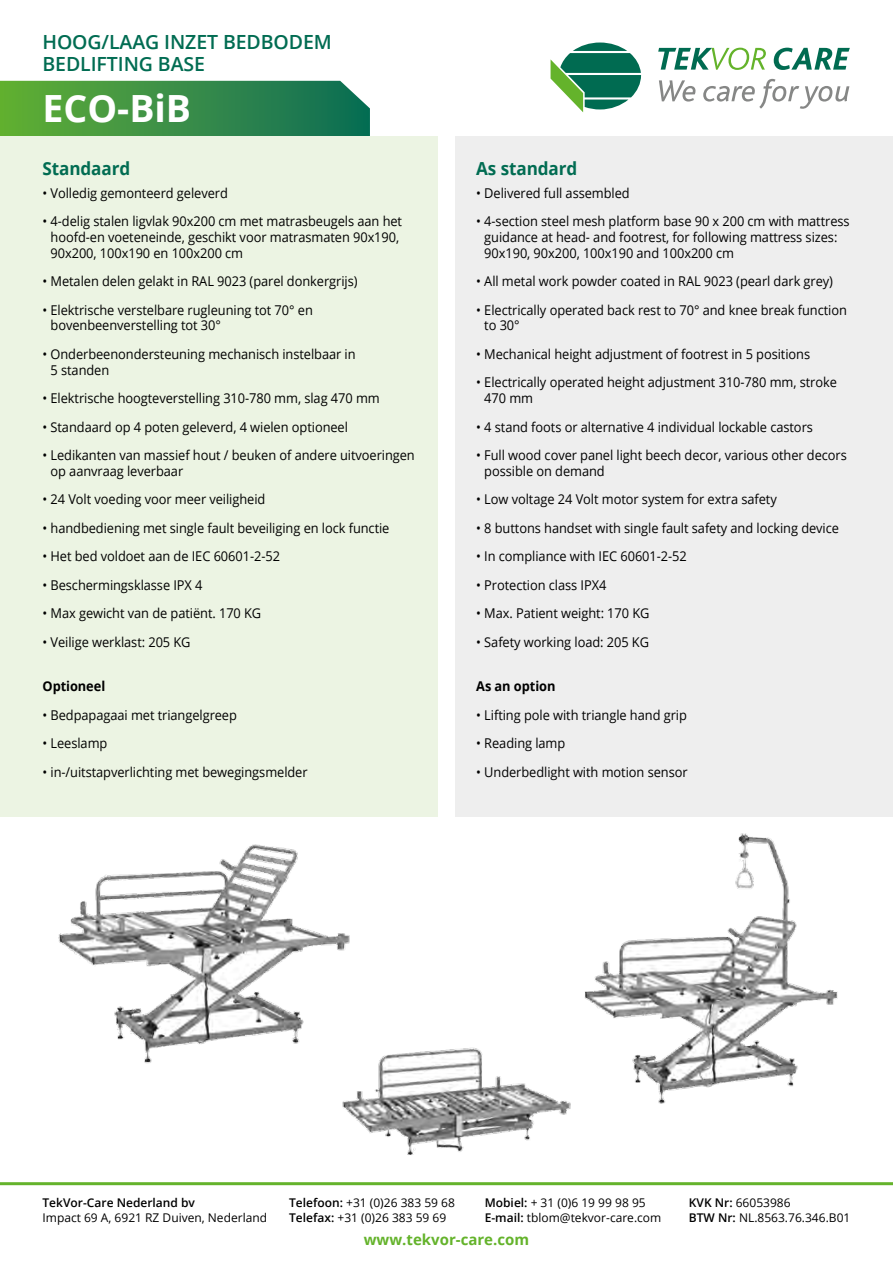
<style>
.page{position:relative;width:893px;height:1263px;background:#fff}
.page>*{position:absolute;margin:0;border:0;box-sizing:border-box;transform-origin:0 0}
.t1{font:700 37.5px "Open Sans";color:#fff}
.t2{font:600 19.5px/22.5px "Open Sans";letter-spacing:-.005em;color:#016c52}
.t3{font:700 18px "Open Sans";letter-spacing:-.005em;color:#016c52;scale:.95 1}
.t4{font:700 15px "Open Sans";color:#64b32b}
.t5{font:13.5px/15.8px "Open Sans";letter-spacing:-.005em;color:#000;scale:.95 1}
.t6{font:700 13.5px "Open Sans";letter-spacing:-.005em;color:#000;scale:.95 1}
.t7{font:12px/15px "Open Sans";color:#000}
.t8{font:600 12px "Open Sans";color:#000}
.s1{font-weight:600}
</style>
<div class="page">
<svg style="left:0;top:81px;width:370px;height:55px;background:#3b9048"></svg>
<div style="left:0;top:136px;width:438px;height:680px;background:#ecf4e3"></div>
<div style="left:455px;top:136px;width:438px;height:680px;background:#eee"></div>
<img style="left:58px;top:833px;width:780px;height:322px">
<hr style="left:0;top:1182px;width:893px;height:3px;background:#64b32b">
<svg style="left:658px;top:48px;width:108px;height:22px"></svg>
<svg style="left:774px;top:48px;width:76px;height:22px"></svg>
<svg style="left:659px;top:80px;width:36px;height:22px"></svg>
<svg style="left:703px;top:79px;width:146px;height:30px"></svg>
<svg style="left:551px;top:43px;width:90px;height:69px"></svg>
<h2 class="t2" style="left:43px;top:30px;width:291px">HOOG/LAAG INZET BEDBODEM<br>BEDLIFTING BASE</h2>
<h1 class="t1" style="left:43px;top:82px;width:150px">ECO-BiB</h1>
<h3 class="t3" style="left:43px;top:156px;width:94px">Standaard</h3>
<p class="t5" style="left:43px;top:184px;width:197px">• Volledig gemonteerd geleverd</p>
<p class="t5" style="left:51px;top:213px;width:372px;text-indent:-8px">• 4-delig stalen ligvlak 90x200 cm met matrasbeugels aan het hoofd-en voeteneinde, geschikt voor matrasmaten 90x190,<br>90x200, 100x190 en 100x200 cm</p>
<p class="t5" style="left:43px;top:273px;width:333px">• Metalen delen gelakt in RAL 9023 (parel donkergrijs)</p>
<p class="t5" style="left:51px;top:301px;width:278px;text-indent:-8px">• Elektrische verstelbare rugleuning tot 70° en bovenbeenverstelling tot 30°</p>
<p class="t5" style="left:51px;top:346px;width:323px;text-indent:-8px">• Onderbeenondersteuning mechanisch instelbaar in<br>5 standen</p>
<p class="t5" style="left:43px;top:390px;width:357px">• Elektrische hoogteverstelling 310-780 mm, slag 470 mm</p>
<p class="t5" style="left:43px;top:418px;width:323px">• Standaard op 4 poten geleverd, 4 wielen optioneel</p>
<p class="t5" style="left:51px;top:447px;width:385px;text-indent:-8px">• Ledikanten van massief hout / beuken of andere uitvoeringen op aanvraag leverbaar</p>
<p class="t5" style="left:43px;top:491px;width:236px">• 24 Volt voeding voor meer veiligheid</p>
<p class="t5" style="left:43px;top:520px;width:367px">• handbediening met single fault beveiliging en lock functie</p>
<p class="t5" style="left:43px;top:548px;width:252px">• Het bed voldoet aan de IEC 60601-2-52</p>
<p class="t5" style="left:43px;top:577px;width:170px">• Beschermingsklasse IPX 4</p>
<p class="t5" style="left:43px;top:605px;width:232px">• Max gewicht van de patiënt. 170 KG</p>
<p class="t5" style="left:43px;top:634px;width:157px">• Veilige werklast: 205 KG</p>
<p class="t6" style="left:43px;top:677px;width:68px">Optioneel</p>
<p class="t5" style="left:43px;top:707px;width:206px">• Bedpapagaai met triangelgreep</p>
<p class="t5" style="left:43px;top:735px;width:70px">• Leeslamp</p>
<p class="t5" style="left:43px;top:764px;width:281px">• in-/uitstapverlichting met bewegingsmelder</p>
<h3 class="t3" style="left:476px;top:156px;width:108px">As standard</h3>
<p class="t5" style="left:476px;top:184px;width:163px">• Delivered full assembled</p>
<p class="t5" style="left:484px;top:213px;width:386px;text-indent:-8px">• 4-section steel mesh platform base 90 x 200 cm with mattress guidance at head- and footrest, for following mattress sizes:<br>90x190, 90x200, 100x190 and 100x200 cm</p>
<p class="t5" style="left:476px;top:273px;width:377px">• All metal work powder coated in RAL 9023 (pearl dark grey)</p>
<p class="t5" style="left:484px;top:301px;width:383px;text-indent:-8px">• Electrically operated back rest to 70° and knee break function to 30°</p>
<p class="t5" style="left:476px;top:346px;width:353px">• Mechanical height adjustment of footrest in 5 positions</p>
<p class="t5" style="left:484px;top:374px;width:373px;text-indent:-8px">• Electrically operated height adjustment 310-780 mm, stroke<br>470 mm</p>
<p class="t5" style="left:476px;top:418px;width:356px">• 4 stand foots or alternative 4 individual lockable castors</p>
<p class="t5" style="left:484px;top:447px;width:383px;text-indent:-8px">• Full wood cover panel light beech decor, various other decors possible on demand</p>
<p class="t5" style="left:476px;top:491px;width:318px">• Low voltage 24 Volt motor system for extra safety</p>
<p class="t5" style="left:476px;top:520px;width:383px">• 8 buttons handset with single fault safety and locking device</p>
<p class="t5" style="left:476px;top:548px;width:223px">• In compliance with IEC 60601-2-52</p>
<p class="t5" style="left:476px;top:577px;width:138px">• Protection class IPX4</p>
<p class="t5" style="left:476px;top:605px;width:184px">• Max. Patient weight: 170 KG</p>
<p class="t5" style="left:476px;top:634px;width:183px">• Safety working load: 205 KG</p>
<p class="t6" style="left:476px;top:677px;width:85px">As an option</p>
<p class="t5" style="left:476px;top:707px;width:223px">• Lifting pole with triangle hand grip</p>
<p class="t5" style="left:476px;top:735px;width:95px">• Reading lamp</p>
<p class="t5" style="left:476px;top:764px;width:224px">• Underbedlight with motion sensor</p>
<p class="t8" style="left:43px;top:1195px;width:154px">TekVor-Care Nederland bv</p>
<p class="t7" style="left:43px;top:1210px;width:226px">Impact 69 A, 6921 RZ Duiven, Nederland</p>
<p class="t7" style="left:289px;top:1195px;width:167px"><span class="s1">Telefoon:</span> +31 (0)26 383 59 68<br><span class="s1">Telefax:</span> +31 (0)26 383 59 69</p>
<p class="t4" style="left:364px;top:1229px;width:167px">www.tekvor-care.com</p>
<p class="t7" style="left:485px;top:1195px;width:178px"><span class="s1">Mobiel:</span> + 31 (0)6 19 99 98 95<br><span class="s1">E-mail:</span> tblom@tekvor-care.com</p>
<p class="t7" style="left:689px;top:1195px;width:163px"><span class="s1">KVK Nr:</span> 66053986<br><span class="s1">BTW Nr:</span> NL.8563.76.346.B01</p>
</div>
